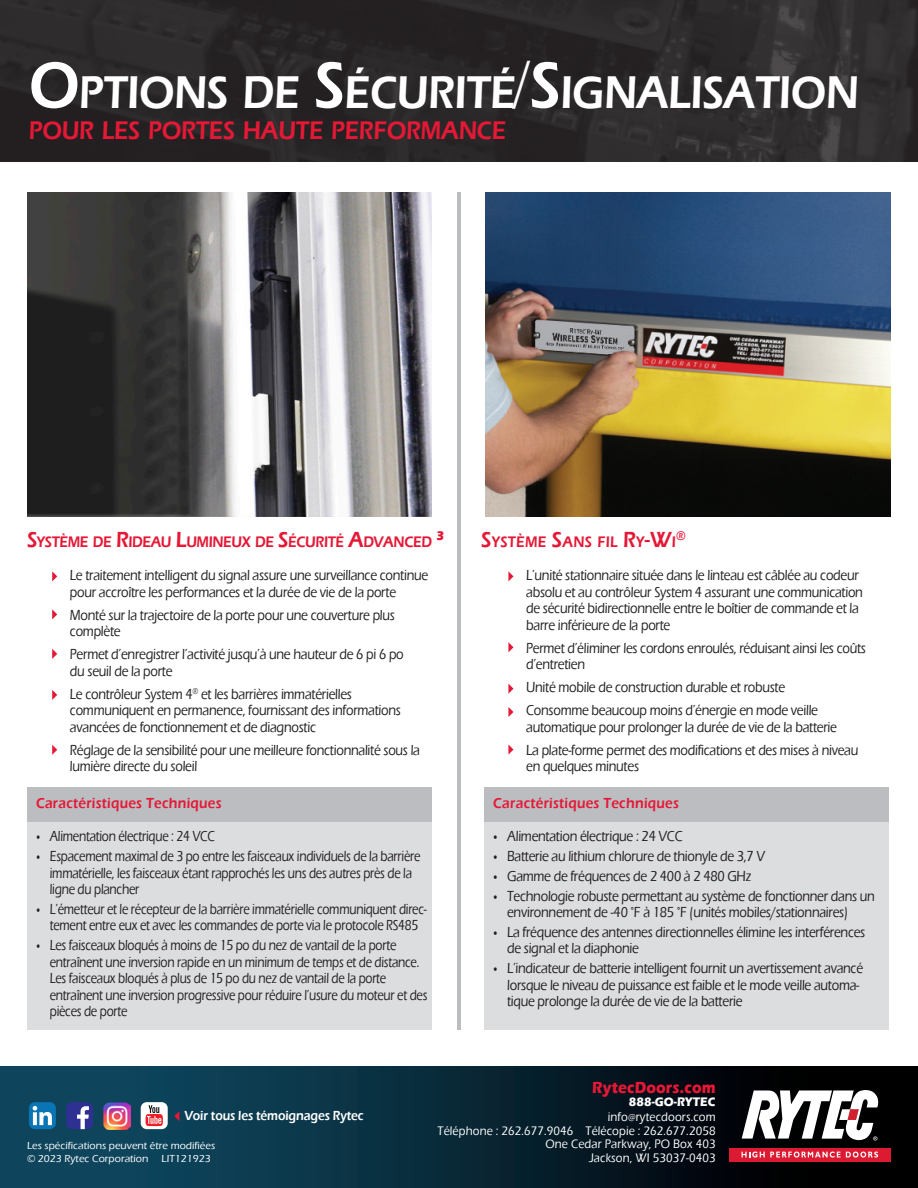
<style>
.page{position:relative;width:918px;height:1188px;background:#fff}
.page>*{position:absolute;margin:0;border:0;box-sizing:border-box;transform-origin:0 0}
.t1{font:600 47.25px "Eras ITC";letter-spacing:-.015em;color:#fff;scale:.9 1}
.t2{font:600 26.25px "Eras ITC";letter-spacing:-.015em;color:#e51836;scale:.9 1}
.t3{font:700 16.5px "Eras ITC";letter-spacing:.01em;color:#e51836;scale:.9 1}
.t4{font:600 15.75px "Eras ITC";letter-spacing:-.03em;color:#e51836;scale:.9 1}
.t5{font:600 15.75px "Eras ITC";letter-spacing:.015em;color:#e51836;scale:.9 1}
.bullet{font:500 15px/16.5px "Eras ITC";letter-spacing:-.02em;color:#231f20;scale:.85 1}
.bullet-2{font:500 15px/16.5px "Eras ITC";letter-spacing:-.02em;color:#231f20;scale:.8 1}
.t6{font:600 15px "Eras ITC";letter-spacing:.02em;color:#e51836;scale:.9 1}
.t7{font:600 13.5px "Eras ITC";letter-spacing:-.01em;color:#fff;scale:.9 1}
.t8{font:700 13.05px "Eras ITC";color:#e51836;scale:.9 1}
.t9{font:600 13.05px "Eras ITC";color:#e51836;scale:.9 1}
.t10{font:500 12.75px "Eras ITC";letter-spacing:.01em;color:#fff;scale:.9 1}
.t11{font:700 12.75px "Eras ITC";letter-spacing:.01em;color:#fff;scale:.9 1}
.t12{font:500 10.5px "Eras ITC";color:#fff}
.s1{font-size:67.5px}
.s2{font-size:22.5px}
.s3{font-family:"Source Sans Pro";font-weight:400}
.s4{font-size:10.5px}
</style>
<div class="page">
<img style="left:0;top:0;width:918px;height:162px">
<div style="left:0;top:1066px;width:918px;height:122px;background:linear-gradient(to right,#10516c,#000)"></div>
<svg style="left:52px;top:571px;width:5px;height:10px"></svg>
<svg style="left:508px;top:571px;width:5px;height:10px"></svg>
<svg style="left:52px;top:609px;width:5px;height:10px"></svg>
<svg style="left:508px;top:642px;width:5px;height:10px"></svg>
<svg style="left:52px;top:649px;width:5px;height:10px"></svg>
<svg style="left:508px;top:684px;width:5px;height:10px"></svg>
<svg style="left:52px;top:690px;width:5px;height:10px"></svg>
<svg style="left:508px;top:707px;width:5px;height:10px"></svg>
<svg style="left:508px;top:745px;width:5px;height:10px"></svg>
<svg style="left:52px;top:745px;width:5px;height:10px"></svg>
<img style="left:27px;top:192px;width:405px;height:324px">
<div style="left:27px;top:787px;width:405px;height:35px;background:#bcbdc0"></div>
<div style="left:484px;top:787px;width:405px;height:35px;background:#bcbdc0"></div>
<div style="left:27px;top:822px;width:405px;height:208px;background:#dcdddf"></div>
<div style="left:484px;top:822px;width:405px;height:208px;background:#dcdddf"></div>
<hr style="left:457px;top:192px;width:4px;height:838px;background:#bcbdc0">
<svg style="left:174px;top:1111px;width:5px;height:10px"></svg>
<img style="left:486px;top:192px;width:405px;height:324px">
<div style="left:729px;top:1148px;width:162px;height:13px;background:#dc1a32"></div>
<svg style="left:742px;top:1152px;width:136px;height:6px"></svg>
<svg style="left:742px;top:1089px;width:137px;height:52px"></svg>
<div style="left:66px;top:1102px;width:27px;height:27px;background:#2e3092;border-radius:6px"></div>
<svg style="left:77px;top:1106px;width:12px;height:23px"></svg>
<div style="left:141px;top:1102px;width:27px;height:27px;background:#fff;border-radius:6px"></div>
<svg style="left:146px;top:1105px;width:17px;height:22px"></svg>
<img style="left:104px;top:1102px;width:27px;height:27px">
<div style="left:29px;top:1102px;width:27px;height:27px;background:#0a75b5;border-radius:6px"></div>
<svg style="left:33px;top:1106px;width:19px;height:19px"></svg>
<p class="t1" style="left:29px;top:65px;width:924px"><span class="s1">O</span>PTIONS DE <span class="s1">S</span>ÉCURITÉ<sup>/</sup><span class="s1">S</span>IGNALISATION</p>
<p class="t2" style="left:29px;top:116px;width:532px">POUR LES PORTES HAUTE PERFORMANCE</p>
<p class="t4" style="left:27px;top:533px;width:450px"><span class="s2">S</span>YSTÈME DE <span class="s2">R</span>IDEAU <span class="s2">L</span>UMINEUX DE <span class="s2">S</span>ÉCURITÉ <span class="s2">A</span>DVANCED</p>
<p class="t8" style="left:436px;top:528px;width:10px">3</p>
<p class="t5" style="left:481px;top:533px;width:218px"><span class="s2">S</span>YSTÈME <span class="s2">S</span>ANS FIL <span class="s2">R</span>Y<span class="s2">-W</span>I</p>
<p class="t9" style="left:676px;top:528px;width:12px">®</p>
<p class="bullet" style="left:70px;top:567px;width:423px">Le traitement intelligent du signal assure une surveillance continue pour accroître les performances et la durée de vie de la porte</p>
<p class="bullet" style="left:70px;top:607px;width:384px">Monté sur la trajectoire de la porte pour une couverture plus complète</p>
<p class="bullet" style="left:70px;top:646px;width:394px">Permet d’enregistrer l’activité jusqu’à une hauteur de 6 pi 6 po du seuil de la porte</p>
<p class="bullet" style="left:70px;top:686px;width:391px">Le contrôleur System 4<sup>®</sup> et les barrières immatérielles communiquent en permanence, fournissant des informations avancées de fonctionnement et de diagnostic</p>
<p class="bullet" style="left:70px;top:742px;width:413px">Réglage de la sensibilité pour une meilleure fonctionnalité sous la lumière directe du soleil</p>
<p class="bullet" style="left:526px;top:567px;width:398px">L’unité stationnaire située dans le linteau est câblée au codeur absolu et au contrôleur System 4 assurant une communication de sécurité bidirectionnelle entre le boîtier de commande et la barre inférieure de la porte</p>
<p class="bullet" style="left:526px;top:640px;width:401px">Permet d’éliminer les cordons enroulés, réduisant ainsi les coûts d’entretien</p>
<p class="bullet" style="left:526px;top:679px;width:306px">Unité mobile de construction durable et robuste</p>
<p class="bullet" style="left:526px;top:702px;width:367px">Consomme beaucoup moins d’énergie en mode veille automatique pour prolonger la durée de vie de la batterie</p>
<p class="bullet" style="left:526px;top:742px;width:392px">La plate-forme permet des modifications et des mises à niveau en quelques minutes</p>
<p class="t6" style="left:36px;top:795px;width:208px">Caractéristiques Techniques</p>
<p class="t6" style="left:493px;top:795px;width:208px">Caractéristiques Techniques</p>
<p class="bullet-2" style="left:36px;top:828px;width:225px"><span class="s3">•</span> Alimentation électrique : 24 VCC</p>
<p class="bullet-2" style="left:50px;top:848px;width:465px;text-indent:-13px"><span class="s3">•</span> Espacement maximal de 3 po entre les faisceaux individuels de la barrière immatérielle, les faisceaux étant rapprochés les uns des autres près de la ligne du plancher</p>
<p class="bullet-2" style="left:36px;top:901px;width:490px;text-align:center"><span class="s3">•</span> L’émetteur et le récepteur de la barrière immatérielle communiquent direc&shy;tement entre eux et avec les commandes de porte via le protocole RS485</p>
<p class="bullet-2" style="left:50px;top:937px;width:474px;text-indent:-13px"><span class="s3">•</span> Les faisceaux bloqués à moins de 15 po du nez de vantail de la porte entraînent une inversion rapide en un minimum de temps et de distance.<br>Les faisceaux bloqués à plus de 15 po du nez de vantail de la porte entraînent une inversion progressive pour réduire l’usure du moteur et des pièces de porte</p>
<p class="bullet" style="left:494px;top:828px;width:224px"><span class="s3">•</span> Alimentation électrique : 24 VCC</p>
<p class="bullet" style="left:494px;top:848px;width:321px"><span class="s3">•</span> Batterie au lithium chlorure de thionyle de 3,7 V</p>
<p class="bullet" style="left:494px;top:868px;width:305px"><span class="s3">•</span> Gamme de fréquences de 2 400 à 2 480 GHz</p>
<p class="bullet" style="left:507px;top:888px;width:434px;text-indent:-14px"><span class="s3">•</span> Technologie robuste permettant au système de fonctionner dans un environnement de -40 °F à 185 °F (unités mobiles/stationnaires)</p>
<p class="bullet" style="left:507px;top:924px;width:423px;text-indent:-14px"><span class="s3">•</span> La fréquence des antennes directionnelles élimine les interférences de signal et la diaphonie</p>
<p class="bullet" style="left:507px;top:960px;width:420px;text-indent:-14px"><span class="s3">•</span> L’indicateur de batterie intelligent fournit un avertissement avancé lorsque le niveau de puissance est faible et le mode veille automa&shy;tique prolonge la durée de vie de la batterie</p>
<p class="t7" style="left:184px;top:1108px;width:201px">Voir tous les témoignages Rytec</p>
<p class="t12" style="left:27px;top:1140px;width:190px">Les spécifications peuvent être modifiées</p>
<p class="t12" style="left:27px;top:1152px;width:123px">© 2023 Rytec Corporation</p>
<p class="t12" style="left:162px;top:1152px;width:51px">LIT121923</p>
<p class="t3" style="left:592px;top:1078px;width:139px">RytecDoors.com</p>
<p class="t11" style="left:629px;top:1094px;width:98px">888-GO-RYTEC</p>
<p class="t10" style="left:608px;top:1110px;width:121px">info<span class="s4">@</span>rytecdoors.com</p>
<p class="t10" style="left:438px;top:1123px;width:310px">Téléphone : 262.677.9046 Télécopie : 262.677.2058</p>
<p class="t10" style="left:546px;top:1137px;width:190px">One Cedar Parkway, PO Box 403</p>
<p class="t10" style="left:589px;top:1150px;width:142px">Jackson, WI 53037-0403</p>
</div>
